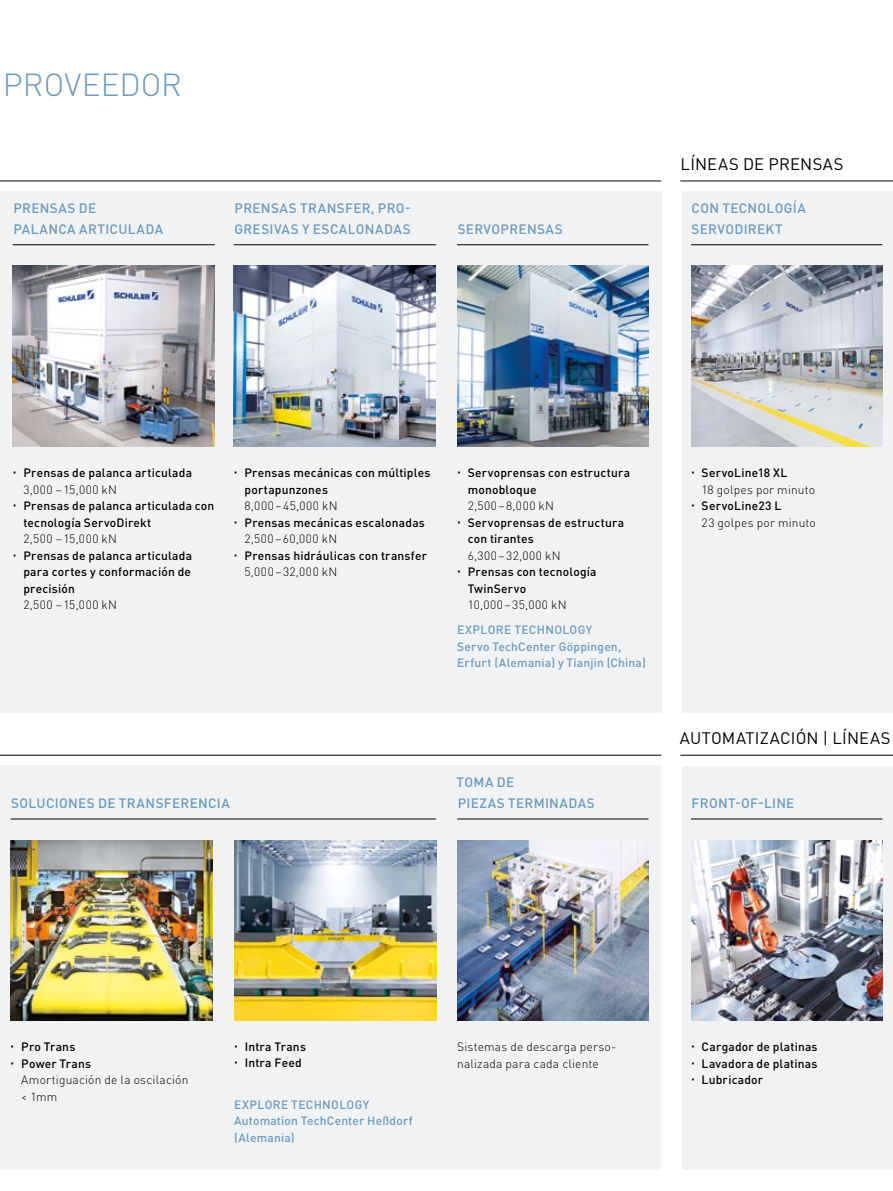
<style>
.page{position:relative;width:893px;height:1191px;background:#fff}
.page>*{position:absolute;margin:0;border:0;box-sizing:border-box;transform-origin:0 0}
.t1{font:300 31.5px "DIN Pro";color:#6e9abc}
.t2{font:16.5px "DIN Pro";letter-spacing:.02em;color:#000}
.t3{font:500 13.5px/21.3px "DIN Pro";letter-spacing:.02em;color:#6e9abc}
.t4{font:500 12px/16.5px "DIN Pro";letter-spacing:.015em;color:#000}
.t5{font:500 12px/16.5px "DIN Pro";letter-spacing:.015em;color:#6e9abc}
.t6{font:300 12px/16.5px "DIN Pro";letter-spacing:.02em;color:#000}
.t7{font:300 12px "DIN Pro";letter-spacing:.045em;color:#000}
.t8{font:300 12px "DIN Pro";letter-spacing:.04em;color:#000}
</style>
<div class="page">
<div style="left:0;top:191px;width:661px;height:521px;background:#f0f2f3"></div>
<div style="left:0;top:765px;width:661px;height:404px;background:#f0f2f3"></div>
<img style="left:13px;top:266px;width:202px;height:180px">
<img style="left:11px;top:840px;width:202px;height:180px">
<img style="left:234px;top:840px;width:202px;height:180px">
<img style="left:457px;top:840px;width:191px;height:180px">
<div style="left:682px;top:191px;width:211px;height:521px;background:#f0f2f3"></div>
<div style="left:682px;top:765px;width:211px;height:404px;background:#f0f2f3"></div>
<img style="left:691px;top:266px;width:191px;height:180px">
<img style="left:234px;top:266px;width:202px;height:180px">
<img style="left:457px;top:266px;width:191px;height:180px">
<img style="left:691px;top:840px;width:191px;height:181px">
<hr style="left:0;top:181px;width:661px;height:1px;background:#000">
<hr style="left:0;top:755px;width:661px;height:1px;background:#000">
<hr style="left:13px;top:244px;width:202px;height:1px;background:#000">
<hr style="left:234px;top:244px;width:202px;height:1px;background:#000">
<hr style="left:457px;top:818px;width:191px;height:1px;background:#000">
<hr style="left:11px;top:818px;width:425px;height:1px;background:#000">
<hr style="left:457px;top:244px;width:191px;height:1px;background:#000">
<hr style="left:680px;top:181px;width:213px;height:1px;background:#000">
<hr style="left:691px;top:244px;width:191px;height:1px;background:#000">
<hr style="left:691px;top:818px;width:191px;height:1px;background:#000">
<hr style="left:680px;top:755px;width:213px;height:1px;background:#000">
<h1 class="t1" style="left:3px;top:60px;width:181px">PROVEEDOR</h1>
<p class="t3" style="left:13px;top:196px;width:19px">Prensas</p>
<p class="t3" style="left:79px;top:196px;width:9px">de</p>
<p class="t3" style="left:13px;top:217px;width:10px">palanca</p>
<p class="t3" style="left:79px;top:217px;width:9px">artic</p>
<p class="t3" style="left:118px;top:217px;width:19px">ulada</p>
<p class="t3" style="left:234px;top:196px;width:19px">Prensas</p>
<p class="t3" style="left:300px;top:196px;width:10px">transfer</p>
<p class="t3" style="left:371px;top:196px;width:17px">, pro</p>
<p class="t3" style="left:405px;top:196px;width:7px">-</p>
<p class="t3" style="left:234px;top:217px;width:18px">gresivas</p>
<p class="t3" style="left:302px;top:217px;width:21px">y escalonadas</p>
<p class="t3" style="left:458px;top:217px;width:18px">Servoprensas</p>
<h2 class="t2" style="left:680px;top:151px;width:131px">LÍN EAS DE PRENSAS</h2>
<p class="t3" style="left:692px;top:196px;width:116px">CON TECNOLOGÍA<br>SERVODIREKT</p>
<p class="t4" style="left:23px;top:463px;width:170px">Prensas de palanca articulada</p>
<p class="t7" style="left:23px;top:480px;width:95px">3,000 –15,000 kN</p>
<p class="t4" style="left:23px;top:496px;width:192px">Prensas de palanca articulada con tecnología ServoDirekt</p>
<p class="t8" style="left:23px;top:529px;width:95px">2,500 –15,000 kN</p>
<p class="t4" style="left:23px;top:545px;width:170px;text-align:justify">Prensas de palanca articulada para cortes y conformación de precisión</p>
<p class="t8" style="left:23px;top:595px;width:95px">2,500 –15,000 kN</p>
<p class="t4" style="left:244px;top:463px;width:187px">Prensas mecánicas con múltiples portapunzones</p>
<p class="t7" style="left:244px;top:496px;width:95px">8,000–45,000 kN</p>
<p class="t4" style="left:244px;top:512px;width:182px">Prensas mecánicas escalonadas</p>
<p class="t8" style="left:244px;top:529px;width:94px">2,500–60,000 kN</p>
<p class="t4" style="left:244px;top:545px;width:184px">Prensas hidráulicas con transfer</p>
<p class="t7" style="left:244px;top:562px;width:94px">5,000–32,000 kN</p>
<p class="t4" style="left:468px;top:463px;width:164px">Servoprensas con estructura monobloque</p>
<p class="t6" style="left:468px;top:496px;width:88px">2,500–8,000 kN</p>
<p class="t4" style="left:468px;top:512px;width:158px">Servoprensas de estructura con tirantes</p>
<p class="t8" style="left:468px;top:546px;width:94px">6,300–32,000 kN</p>
<p class="t4" style="left:468px;top:562px;width:130px">Prensas con tecnología<br>TwinServo</p>
<p class="t7" style="left:468px;top:595px;width:100px">10,000–35,000 kN</p>
<p class="t5" style="left:457px;top:620px;width:17px">Explore</p>
<p class="t5" style="left:514px;top:620px;width:9px">technolo</p>
<p class="t5" style="left:457px;top:620px;width:190px;text-indent:121px">gy<br>Servo TechCenter Göppingen,<br>Erfurt (Alemania) y Tianjin (China)</p>
<p class="t3" style="left:457px;top:770px;width:49px">Toma de</p>
<p class="t3" style="left:11px;top:791px;width:220px">SOLUCIONES DE TRANSFERENCIA</p>
<p class="t3" style="left:458px;top:791px;width:60px">piezaster</p>
<p class="t3" style="left:534px;top:791px;width:21px">minadas</p>
<p class="t4" style="left:702px;top:463px;width:87px">ServoLine18 XL</p>
<p class="t6" style="left:702px;top:480px;width:115px">18 golpes por minuto</p>
<p class="t4" style="left:702px;top:496px;width:81px">ServoLine23 L</p>
<p class="t6" style="left:702px;top:513px;width:116px">23 golpes por minuto</p>
<h2 class="t2" style="left:680px;top:725px;width:201px">AUTOMATIZACI ÓN | LÍN EAS</h2>
<p class="t3" style="left:692px;top:791px;width:18px">Front</p>
<p class="t3" style="left:735px;top:791px;width:45px">-Of-Line</p>
<p class="t4" style="left:21px;top:1037px;width:71px">Pro Trans<br>Power Trans</p>
<p class="t6" style="left:21px;top:1070px;width:169px">Amortiguación de la oscilación &lt; 1mm</p>
<p class="t4" style="left:245px;top:1036px;width:63px">Intra Trans<br>Intra Feed</p>
<p class="t5" style="left:234px;top:1094px;width:17px">Explore</p>
<p class="t5" style="left:291px;top:1094px;width:9px">technolo</p>
<p class="t5" style="left:234px;top:1094px;width:180px;text-indent:121px">gy<br>Automation TechCenter Heßdorf (Alemania)</p>
<p class="t6" style="left:457px;top:1037px;width:161px">Sistemas de descarga perso&shy;nalizada para cada cliente</p>
<p class="t4" style="left:702px;top:1037px;width:117px;text-align:justify">Cargador de platinas Lavadora de platinas Lubricador</p>
</div>
